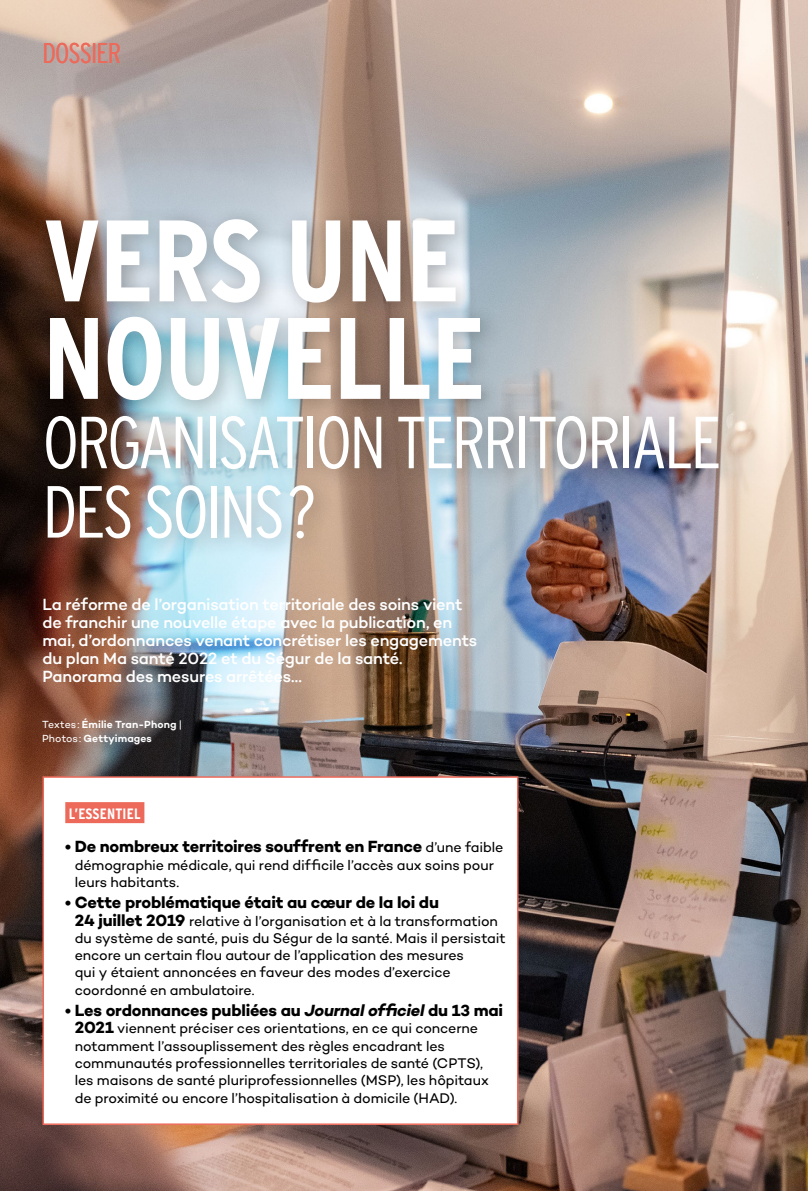
<style>
.page{position:relative;width:808px;height:1191px;background:#fff}
.page>*{position:absolute;margin:0;border:0;box-sizing:border-box;transform-origin:0 0}
.t1{font:700 condensed 115.5px/97.5px "Interstate";letter-spacing:-.02em;color:#fff}
.t2{font:300 condensed 73.5px/69.3px "Interstate";letter-spacing:-.04em;color:#fff}
.t3{font:300 condensed 28.5px "Interstate";letter-spacing:-.03em;color:#ed6a5b}
.t4{font:500 16.5px/18px "Campton";letter-spacing:-.015em;color:#fff}
.t5{font:700 16.5px "Campton";letter-spacing:-.015em;color:#000}
.t6{font:700 condensed 15px "Interstate";letter-spacing:.01em;color:#fff}
.t7{font:14.25px/17.2px "Campton";letter-spacing:-.005em;color:#000}
.t8{font:600 10.5px/13.5px "Campton";letter-spacing:.005em;color:#fff}
.s1{font-weight:400}
.s2{font-weight:400;font-size:14.25px}
.s3{font-weight:700;font-size:16.5px}
.s4{font-style:italic}
</style>
<div class="page">
<img style="left:0;top:0;width:808px;height:1191px">
<div style="left:32px;top:205px;width:708px;height:355px;background:#000;opacity:.3"></div>
<div style="left:43px;top:777px;width:475px;height:347px;background:#fff"></div>
<div style="left:65px;top:802px;width:79px;height:21px;background:#ed6a5b"></div>
<div style="left:43px;top:776px;width:475px;height:349px;border:2px solid #ed6a5b"></div>
<h3 class="t3" style="left:43px;top:37px;width:80px">DOSSIER</h3>
<h1 class="t1" style="left:43px;top:211px;width:445px">VERS UNE<br>NOUVELLE</h1>
<h2 class="t2" style="left:43px;top:407px;width:680px">ORGANISATION TERRITORIALE<br>DES SOINS ?</h2>
<p class="t4" style="left:43px;top:595px;width:436px">La réforme de l’organisation territoriale des soins vient de franchir une nouvelle étape avec la publication, en mai, d’ordonnances venant concrétiser les engagements du plan Ma santé 2022 et du Ségur de la santé.<br>Panorama des mesures arrêtées…</p>
<p class="t8" style="left:42px;top:717px;width:141px"><span class="s1">Textes:</span> Émilie Tran-Phong <span class="s1">|<br>Photos:</span> Gettyimages</p>
<p class="t6" style="left:69px;top:805px;width:73px">L’ESSENTIEL</p>
<p class="t5" style="left:65px;top:836px;width:440px">• De nombreux territoires souffrent en France <span class="s2">d’une faible</span></p>
<p class="t7" style="left:75px;top:856px;width:421px">démographie médicale, qui rend difficile l’accès aux soins pour leurs habitants.</p>
<p class="t5" style="left:65px;top:892px;width:375px">• Cette problématique était au cœur de la loi du</p>
<p class="t7" style="left:75px;top:912px;width:433px"><span class="s3">24 juillet 2019</span> relative à l’organisation et à la transformation du système de santé, puis du Ségur de la santé. Mais il persistait encore un certain flou autour de l’application des mesures<br>qui y étaient annoncées en faveur des modes d’exercice coordonné en ambulatoire.</p>
<p class="t5" style="left:65px;top:1000px;width:439px">• Les ordonnances publiées au <span class="s4">Journal officiel</span> du 13 mai</p>
<p class="t7" style="left:75px;top:1019px;width:415px"><span class="s3">2021</span> viennent préciser ces orientations, en ce qui concerne notamment l’assouplissement des règles encadrant les communautés professionnelles territoriales de santé (CPTS), les maisons de santé pluriprofessionnelles (MSP), les hôpitaux de proximité ou encore l’hospitalisation à domicile (HAD).</p>
</div>
